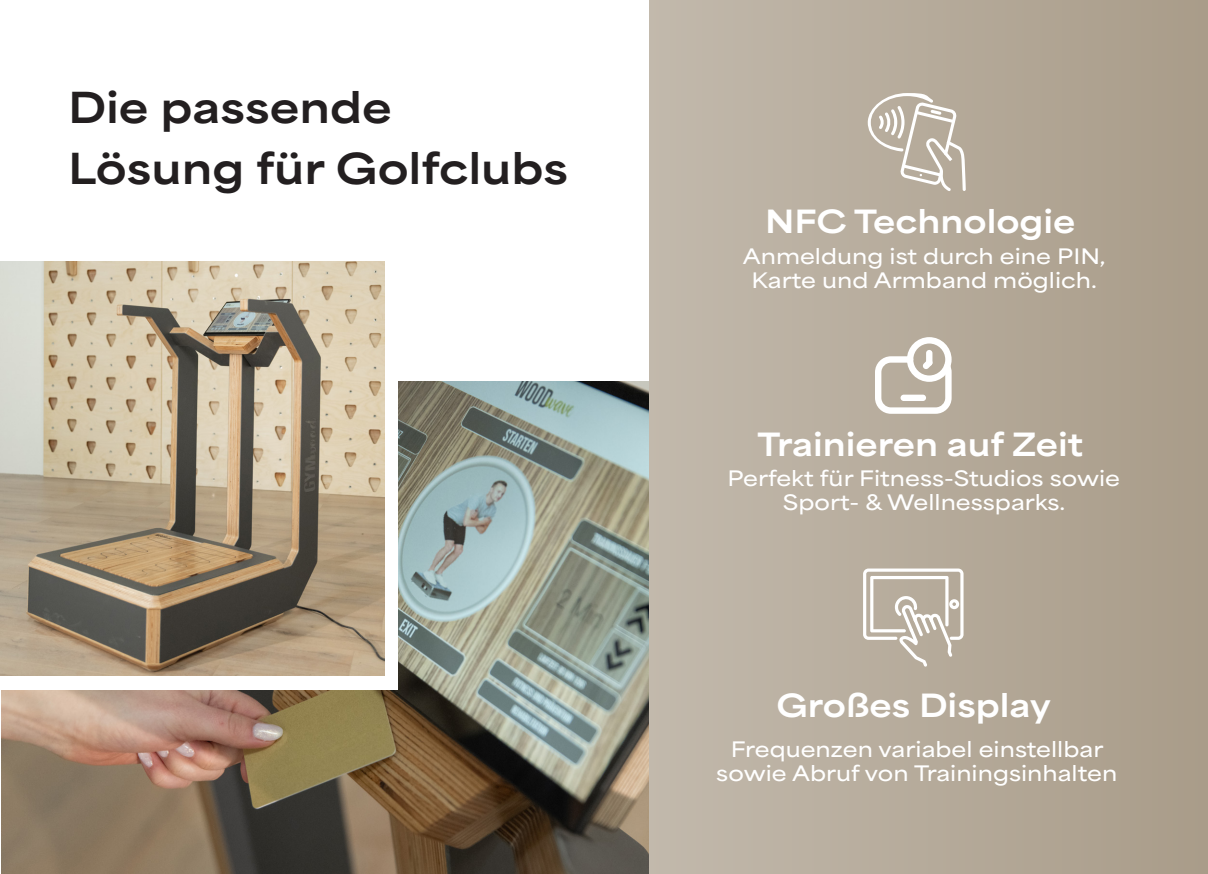
<style>
.page{position:relative;width:1208px;height:874px;background:#fff}
.page>*{position:absolute;margin:0;border:0;box-sizing:border-box;transform-origin:0 0}
.t1{font:800 40px "Area Extended";color:#231f20}
.t2{font:800 30px "Area Extended";color:#fff}
.t3{font:600 20px/24px "Area Extended";color:#fff;text-align:center}
</style>
<div class="page">
<img style="left:1px;top:381px;width:648px;height:492px">
<div style="left:649px;top:0;width:559px;height:873px;background:linear-gradient(to right,#c2b9ac,#a99c89)"></div>
<svg style="left:867px;top:93px;width:98px;height:98px"></svg>
<svg style="left:875px;top:337px;width:76px;height:76px"></svg>
<div style="left:900px;top:394px;width:26px;height:7px;background:#fff;border-radius:3px"></div>
<svg style="left:863px;top:568px;width:100px;height:98px"></svg>
<div style="left:0;top:305px;width:398px;height:384px;background:#fff"></div>
<img style="left:0;top:261px;width:384px;height:414px">
<p class="t1" style="left:68px;top:72px;width:325px">Die passende</p>
<p class="t1" style="left:68px;top:132px;width:501px">Lösung für Golfclubs</p>
<p class="t2" style="left:765px;top:194px;width:312px">NFC Technologie</p>
<p class="t3" style="left:743px;top:242px;width:364px">Anmeldung ist durch eine PIN,<br>Karte und Armband möglich.</p>
<p class="t2" style="left:757px;top:416px;width:327px">Trainieren auf Zeit</p>
<p class="t3" style="left:727px;top:464px;width:394px">Perfekt für Fitness-Studios sowie<br>Sport- &amp; Wellnessparks.</p>
<p class="t2" style="left:776px;top:678px;width:276px">Großes Display</p>
<p class="t3" style="left:731px;top:734px;width:374px">Frequenzen variabel einstellbar</p>
<p class="t3" style="left:716px;top:758px;width:402px">sowie Abruf von Trainingsinhalten</p>
</div>
